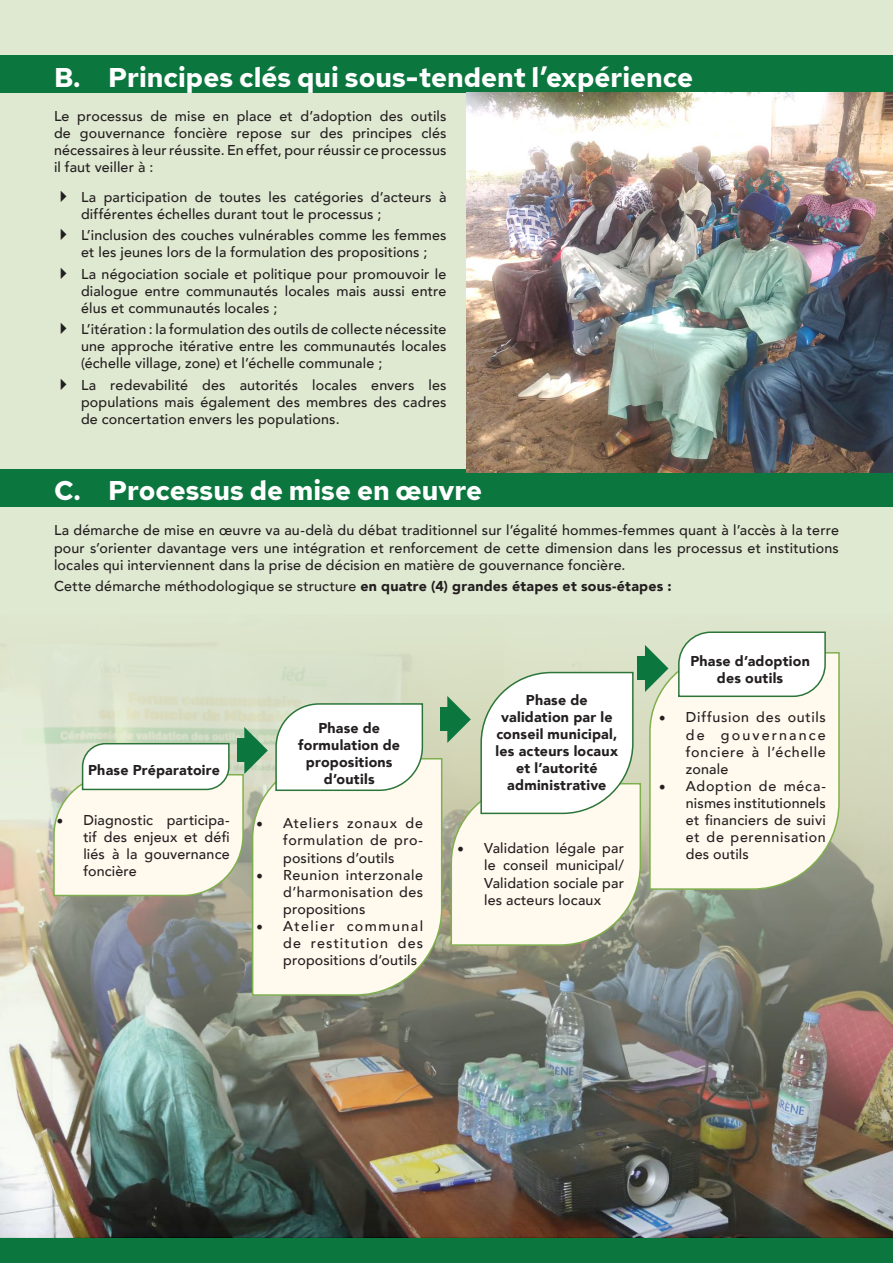
<style>
.page{position:relative;width:893px;height:1263px;background:#fff}
.page>*{position:absolute;margin:0;border:0;box-sizing:border-box;transform-origin:0 0}
.t1{font:700 27px "Red Hat Text";color:#fff}
.t2{font:500 14.25px/17.1px "Avenir";letter-spacing:.015em;color:#231f20;text-align:justify}
.t3{font:900 14.25px/17.1px "Avenir";letter-spacing:.015em;color:#231f20;text-align:center}
.s1{font-weight:900}
.s2{font-family:"Minion Pro";font-weight:400;font-size:18px}
</style>
<div class="page">
<div style="left:0;top:0;width:893px;height:1226px;background:#dfe9d1"></div>
<div style="left:0;top:1238px;width:893px;height:25px;background:#0b763e"></div>
<div style="left:0;top:55px;width:893px;height:38px;background:#0b763e"></div>
<div style="left:0;top:470px;width:893px;height:37px;background:#0b763e"></div>
<img style="left:466px;top:93px;width:427px;height:380px">
<img style="left:0;top:644px;width:893px;height:594px">
<svg style="left:52px;top:631px;width:787px;height:364px"></svg>
<div style="left:237px;top:738px;width:7px;height:24px;background:#0b763e"></div>
<p class="t1" style="left:54px;top:60px;width:640px">B. Principes clés qui sous-tendent l’expérience</p>
<p class="t2" style="left:54px;top:106px;width:394px">Le processus de mise en place et d’adoption des outils de gouvernance foncière repose sur des principes clés nécessaires à leur réussite. En effet, pour réussir ce processus il faut veiller à :</p>
<p class="t2" style="left:81px;top:187px;width:367px">La participation de toutes les catégories d’acteurs à différentes échelles durant tout le processus ;</p>
<p class="t2" style="left:81px;top:226px;width:367px">L’inclusion des couches vulnérables comme les femmes et les jeunes lors de la formulation des propositions ;</p>
<p class="t2" style="left:81px;top:264px;width:367px">La négociation sociale et politique pour promouvoir le dialogue entre communautés locales mais aussi entre élus et communautés locales ;</p>
<p class="t2" style="left:81px;top:320px;width:367px">L’itération : la formulation des outils de collecte nécessite une approche itérative entre les communautés locales (échelle village, zone) et l’échelle communale ;</p>
<p class="t2" style="left:81px;top:375px;width:367px">La redevabilité des autorités locales envers les populations mais également des membres des cadres de concertation envers les populations.</p>
<p class="t1" style="left:54px;top:473px;width:429px">C. Processus de mise en œuvre</p>
<p class="t2" style="left:54px;top:521px;width:786px">La démarche de mise en œuvre va au-delà du débat traditionnel sur l’égalité hommes-femmes quant à l’accès à la terre pour s’orienter davantage vers une intégration et renforcement de cette dimension dans les processus et institutions locales qui interviennent dans la prise de décision en matière de gouvernance foncière.</p>
<p class="t2" style="left:54px;top:577px;width:619px">Cette démarche méthodologique se structure <span class="s1">en quatre (4) grandes étapes et sous-étapes :</span></p>
<p class="t3" style="left:88px;top:761px;width:133px">Phase Préparatoire</p>
<p class="t2" style="left:83px;top:810px;width:148px;text-indent:-27px"><span class="s2">•</span> Diagnostic participa&shy;tif des enjeux et défi liés à la gouvernance foncière</p>
<p class="t3" style="left:298px;top:719px;width:103px">Phase de formulation de propositions d’outils</p>
<p class="t2" style="left:283px;top:814px;width:141px;text-indent:-27px"><span class="s2">•</span> Ateliers zonaux de formulation de pro&shy;positions d’outils</p>
<p class="t2" style="left:283px;top:865px;width:141px;text-indent:-27px"><span class="s2">•</span> Reunion interzonale d’harmonisation des propositions</p>
<p class="t2" style="left:283px;top:917px;width:141px;text-indent:-27px"><span class="s2">•</span> Atelier communal de restitution des propositions d’outils</p>
<p class="t3" style="left:526px;top:691px;width:63px">Phase de</p>
<p class="t3" style="left:496px;top:708px;width:124px">validation par le conseil municipal, les acteurs locaux et l’autorité</p>
<p class="t3" style="left:507px;top:776px;width:101px">administrative</p>
<p class="t2" style="left:484px;top:839px;width:141px;text-indent:-27px"><span class="s2">•</span> Validation légale par le conseil municipal/ Validation sociale par les acteurs locaux</p>
<p class="t3" style="left:690px;top:652px;width:121px">Phase d’adoption des outils</p>
<p class="t2" style="left:686px;top:708px;width:141px;text-indent:-27px"><span class="s2">•</span> Diffusion des outils de gouvernance fonciere à l’échelle zonale</p>
<p class="t2" style="left:686px;top:776px;width:141px;text-indent:-27px"><span class="s2">•</span> Adoption de méca&shy;nismes institutionnels et financiers de suivi et de perennisation des outils</p>
</div>
